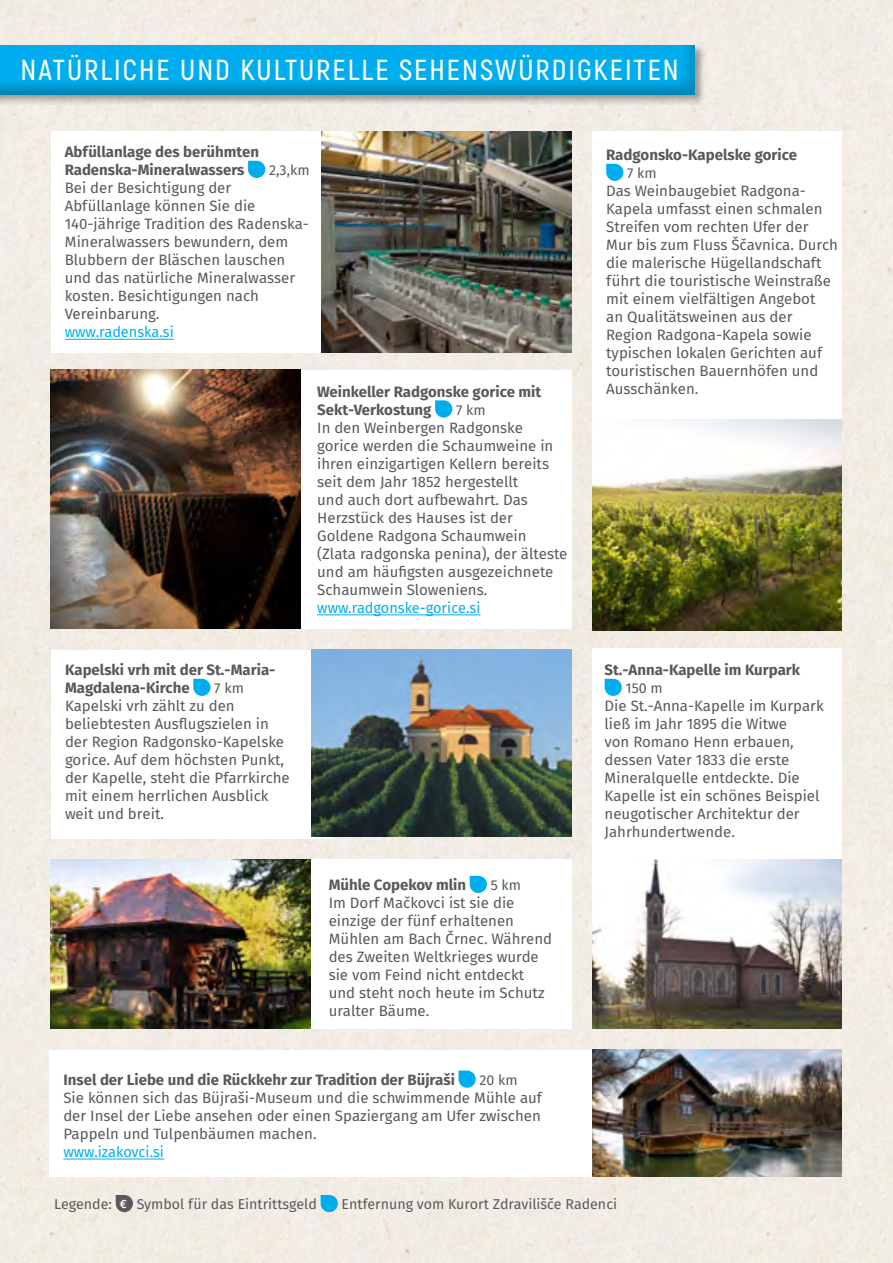
<style>
.page{position:relative;width:893px;height:1263px;background:#f2ece5}
.page>*{position:absolute;margin:0;border:0;box-sizing:border-box;transform-origin:0 0}
.t1{font:600 28.95px "Akrobat";letter-spacing:.07em;color:#fff}
.t2{font:15px/18px "Fira Sans";color:#58595b}
.t3{font:700 15px/18px "Fira Sans";color:#58595b}
.t4{font:15px "Fira Sans";color:#00aeef}
.t5{font:14.25px "Fira Sans";color:#58595b}
.s1{font-weight:500;font-size:12px;color:#fff}
</style>
<div class="page">
<div style="left:51px;top:132px;width:281px;height:221px;background:#fff"></div>
<svg style="left:116px;top:1195px;width:17px;height:17px"></svg>
<svg style="left:321px;top:1195px;width:17px;height:17px"></svg>
<div style="left:0;top:44px;width:705px;height:60px;background:#000;opacity:.35"></div>
<div style="left:0;top:18px;width:713px;height:78px;background:#000;opacity:.25"></div>
<img style="left:322px;top:132px;width:249px;height:221px">
<hr style="left:65px;top:339px;width:109px;height:1px;background:#00aeef">
<svg style="left:248px;top:161px;width:17px;height:17px"></svg>
<div style="left:592px;top:132px;width:250px;height:299px;background:#fff"></div>
<img style="left:592px;top:419px;width:250px;height:212px">
<svg style="left:606px;top:164px;width:17px;height:17px"></svg>
<div style="left:290px;top:370px;width:282px;height:258px;background:#fff"></div>
<img style="left:51px;top:370px;width:249px;height:258px">
<hr style="left:317px;top:614px;width:163px;height:1px;background:#00aeef">
<svg style="left:435px;top:400px;width:17px;height:18px"></svg>
<div style="left:51px;top:650px;width:281px;height:188px;background:#fff"></div>
<img style="left:311px;top:650px;width:260px;height:187px">
<div style="left:290px;top:859px;width:281px;height:169px;background:#fff"></div>
<img style="left:51px;top:859px;width:260px;height:169px">
<svg style="left:193px;top:679px;width:18px;height:17px"></svg>
<svg style="left:470px;top:876px;width:17px;height:17px"></svg>
<div style="left:592px;top:648px;width:250px;height:211px;background:#fff"></div>
<img style="left:592px;top:859px;width:250px;height:169px">
<svg style="left:605px;top:679px;width:17px;height:17px"></svg>
<div style="left:49px;top:1050px;width:543px;height:126px;background:#fff"></div>
<img style="left:592px;top:1050px;width:250px;height:126px">
<hr style="left:63px;top:1159px;width:101px;height:1px;background:#00aeef">
<svg style="left:458px;top:1070px;width:18px;height:18px"></svg>
<h1 class="t1" style="left:21px;top:53px;width:660px">NATÜRLICHE UND KULTURELLE SEHENSWÜRDIGKEITEN</h1>
<p class="t3" style="left:65px;top:144px;width:196px">Abfüllanlage des berühmten<br>Radenska-Mineralwassers</p>
<p class="t5" style="left:269px;top:160px;width:42px">2,3,km</p>
<p class="t2" style="left:65px;top:180px;width:246px">Bei der Besichtigung der<br>Abfüllanlage können Sie die<br>140-jährige Tradition des Radenska-<br>Mineralwassers bewundern, dem<br>Blubbern der Bläschen lauschen und das natürliche Mineralwasser kosten. Besichtigungen nach<br>Vereinbarung.</p>
<p class="t4" style="left:65px;top:321px;width:111px">www.radenska.si</p>
<p class="t3" style="left:606px;top:147px;width:192px">Radgonsko-Kapelske gorice</p>
<p class="t5" style="left:627px;top:163px;width:31px">7 km</p>
<p class="t2" style="left:606px;top:183px;width:233px">Das Weinbaugebiet Radgona-<br>Kapela umfasst einen schmalen<br>Streifen vom rechten Ufer der<br>Mur bis zum Fluss Ščavnica. Durch die malerische Hügellandschaft führt die touristische Weinstraße mit einem vielfältigen Angebot<br>an Qualitätsweinen aus der<br>Region Radgona-Kapela sowie typischen lokalen Gerichten auf touristischen Bauernhöfen und</p>
<p class="t3" style="left:317px;top:383px;width:226px">Weinkeller Radgonske gorice mit</p>
<p class="t2" style="left:606px;top:381px;width:94px">Ausschänken.</p>
<p class="t3" style="left:317px;top:401px;width:116px">Sekt-Verkostung</p>
<p class="t5" style="left:456px;top:400px;width:31px">7 km</p>
<p class="t2" style="left:317px;top:419px;width:252px">In den Weinbergen Radgonske gorice werden die Schaumweine in ihren einzigartigen Kellern bereits seit dem Jahr 1852 hergestellt<br>und auch dort aufbewahrt. Das<br>Herzstück des Hauses ist der<br>Goldene Radgona Schaumwein (Zlata radgonska penina), der älteste und am häufigsten ausgezeichnete<br>Schaumwein Sloweniens.</p>
<p class="t4" style="left:317px;top:597px;width:165px">www.radgonske-gorice.si</p>
<p class="t3" style="left:65px;top:662px;width:212px">Kapelski vrh mit der St.-Maria-<br>Magdalena-Kirche</p>
<p class="t5" style="left:214px;top:678px;width:31px">7 km</p>
<p class="t2" style="left:65px;top:698px;width:226px">Kapelski vrh zählt zu den beliebtesten Ausflugszielen in der Region Radgonsko-Kapelske gorice. Auf dem höchsten Punkt, der Kapelle, steht die Pfarrkirche mit einem herrlichen Ausblick weit und breit.</p>
<p class="t3" style="left:329px;top:877px;width:139px">Mühle Copekov mlin</p>
<p class="t5" style="left:491px;top:875px;width:32px">5 km</p>
<p class="t2" style="left:329px;top:895px;width:225px">Im Dorf Mačkovci ist sie die einzige der fünf erhaltenen<br>Mühlen am Bach Črnec. Während des Zweiten Weltkrieges wurde sie vom Feind nicht entdeckt und steht noch heute im Schutz uralter Bäume.</p>
<p class="t3" style="left:605px;top:662px;width:197px">St.-Anna-Kapelle im Kurpark</p>
<p class="t5" style="left:626px;top:678px;width:39px">150 m</p>
<p class="t2" style="left:605px;top:698px;width:221px">Die St.-Anna-Kapelle im Kurpark ließ im Jahr 1895 die Witwe<br>von Romano Henn erbauen, dessen Vater 1833 die erste<br>Mineralquelle entdeckte. Die<br>Kapelle ist ein schönes Beispiel neugotischer Architektur der<br>Jahrhundertwende.</p>
<p class="t3" style="left:63px;top:1072px;width:393px">Insel der Liebe und die Rückkehr zur Tradition der Büjraši</p>
<p class="t5" style="left:479px;top:1070px;width:40px">20 km</p>
<p class="t2" style="left:63px;top:1090px;width:480px;text-align:justify">Sie können sich das Büjraši-Museum und die schwimmende Mühle auf der Insel der Liebe ansehen oder einen Spaziergang am Ufer zwischen Pappeln und Tulpenbäumen machen.</p>
<p class="t4" style="left:63px;top:1141px;width:102px">www.izakovci.si</p>
<p class="t5" style="left:54px;top:1194px;width:264px">Legende: <span class="s1">€</span> Symbol für das Eintrittsgeld</p>
<p class="t5" style="left:342px;top:1194px;width:277px">Entfernung vom Kurort Zdravilišče Radenci</p>
</div>
